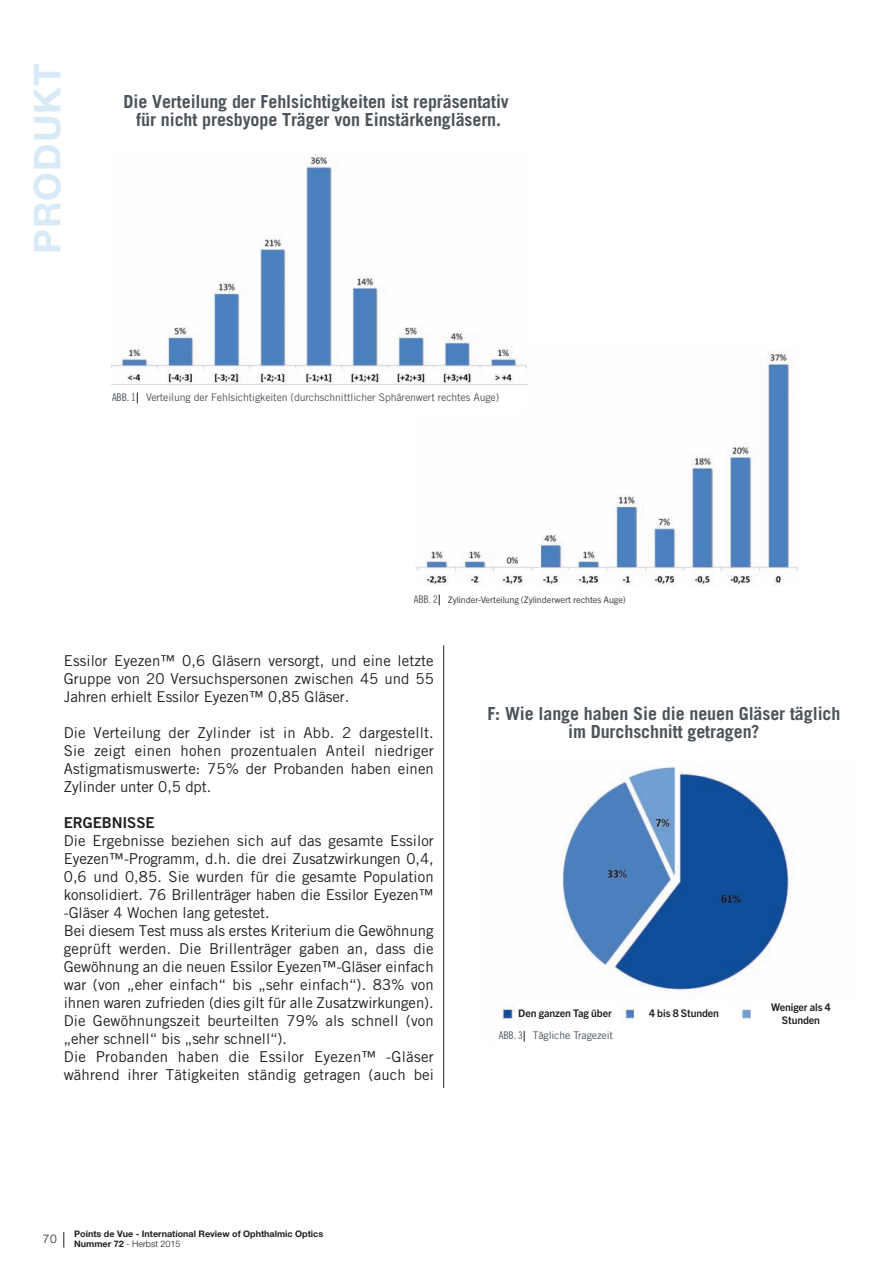
<style>
.page{position:relative;width:893px;height:1263px;background:#fff}
.page>*{position:absolute;margin:0;border:0;box-sizing:border-box;transform-origin:0 0}
.t1{font:700 36.9px "Helvetica Neue LT Std";letter-spacing:.03em;color:#d7eaf5}
.t2{font:700 18px/18px "Trade Gothic LT Std";letter-spacing:-.005em;color:#4d545a;text-align:center}
.t3{font:15px/18px "Trade Gothic LT Std";color:#231f20;text-align:justify}
.t4{font:15px "Trade Gothic LT Std Bd 2";letter-spacing:-.005em;color:#231f20}
.t5{font:300 12px "Helvetica Neue LT Std";color:#231f20}
.t6{font:10.5px "Trade Gothic LT Std";letter-spacing:-.01em;color:#4d545a}
.t7{font:700 10.5px/12.6px "Trade Gothic Next LT Pro";letter-spacing:-.01em;color:#231f20;text-align:center}
.t8{font:700 9px/10.8px "Helvetica Neue LT Std";color:#231f20}
.t9{font:9px "Trade Gothic Next LT Pro";letter-spacing:-.01em;color:#41494e}
.s1{font-family:"Trade Gothic LT Std Cn 18"}
.s2{font-family:"Trade Gothic LT Std Cn 18";font-size:10.5px;color:#4d545a}
.s3{font-weight:300}
</style>
<div class="page">
<svg style="left:64px;top:1232px;width:1px;height:16px"></svg>
<img style="left:415px;top:351px;width:384px;height:235px">
<img style="left:111px;top:154px;width:416px;height:230px">
<div style="left:112px;top:390px;width:413px;height:22px;background:#fff"></div>
<img style="left:501px;top:766px;width:290px;height:255px">
<div style="left:515px;top:1005px;width:100px;height:17px;background:#fff"></div>
<div style="left:634px;top:1005px;width:100px;height:17px;background:#fff"></div>
<div style="left:751px;top:1000px;width:100px;height:27px;background:#fff"></div>
<hr style="left:443px;top:645px;width:1px;height:443px;background:#231f20">
<h1 class="t1" style="left:24px;top:254px;width:192px;rotate:-90deg">PRODUKT</h1>
<p class="t2" style="left:124px;top:92px;width:387px">Die Verteilung der Fehlsichtigkeiten ist repräsentativ für nicht presbyope Träger von Einstärkengläsern.</p>
<p class="t6" style="left:112px;top:391px;width:389px"><span class="s1">ABB. 1</span> Verteilung der Fehlsichtigkeiten (durchschnittlicher Sphärenwert rechtes Auge)</p>
<p class="t9" style="left:414px;top:593px;width:214px"><span class="s2">ABB. 2</span> Zylinder-Verteilung (Zylinderwert rechtes Auge)</p>
<p class="t3" style="left:64px;top:651px;width:372px">Essilor Eyezen™ 0,6 Gläsern versorgt, und eine letzte Gruppe von 20 Versuchspersonen zwischen 45 und 55<br>Jahren erhielt Essilor Eyezen™ 0,85 Gläser.</p>
<p class="t3" style="left:64px;top:723px;width:372px">Die Verteilung der Zylinder ist in Abb. 2 dargestellt.<br>Sie zeigt einen hohen prozentualen Anteil niedriger Astigmatismuswerte: 75% der Probanden haben einen Zylinder unter 0,5 dpt.</p>
<p class="t4" style="left:64px;top:813px;width:92px">ERGEBNISSE</p>
<p class="t3" style="left:64px;top:831px;width:372px;text-align:left">Die Ergebnisse beziehen sich auf das gesamte Essilor Eyezen™-Programm, d.h. die drei Zusatzwirkungen 0,4, 0,6 und 0,85. Sie wurden für die gesamte Population konsolidiert. 76 Brillenträger haben die Essilor Eyezen™ -Gläser 4 Wochen lang getestet.<br>Bei diesem Test muss als erstes Kriterium die Gewöhnung geprüft werden. Die Brillenträger gaben an, dass die Gewöhnung an die neuen Essilor Eyezen™-Gläser einfach war (von „eher einfach“ bis „sehr einfach“). 83% von ihnen waren zufrieden (dies gilt für alle Zusatzwirkungen).<br>Die Gewöhnungszeit beurteilten 79% als schnell (von „eher schnell“ bis „sehr schnell“).<br>Die Probanden haben die Essilor Eyezen™ -Gläser während ihrer Tätigkeiten ständig getragen (auch bei</p>
<p class="t2" style="left:487px;top:704px;width:355px">F: Wie lange haben Sie die neuen Gläser täglich im Durchschnitt getragen?</p>
<p class="t7" style="left:518px;top:1006px;width:95px">Den ganzen Tag über</p>
<p class="t7" style="left:649px;top:1006px;width:72px">4 bis 8 Stunden</p>
<p class="t7" style="left:771px;top:1000px;width:61px">Weniger als 4<br>Stunden</p>
<p class="t6" style="left:499px;top:1029px;width:116px"><span class="s1">ABB. 3</span> Tägliche Tragezeit</p>
<p class="t5" style="left:43px;top:1231px;width:15px">70</p>
<p class="t8" style="left:74px;top:1228px;width:250px">Points de Vue - International Review of Ophthalmic Optics<br>Nummer 72 <span class="s3">- Herbst 2015</span></p>
</div>
